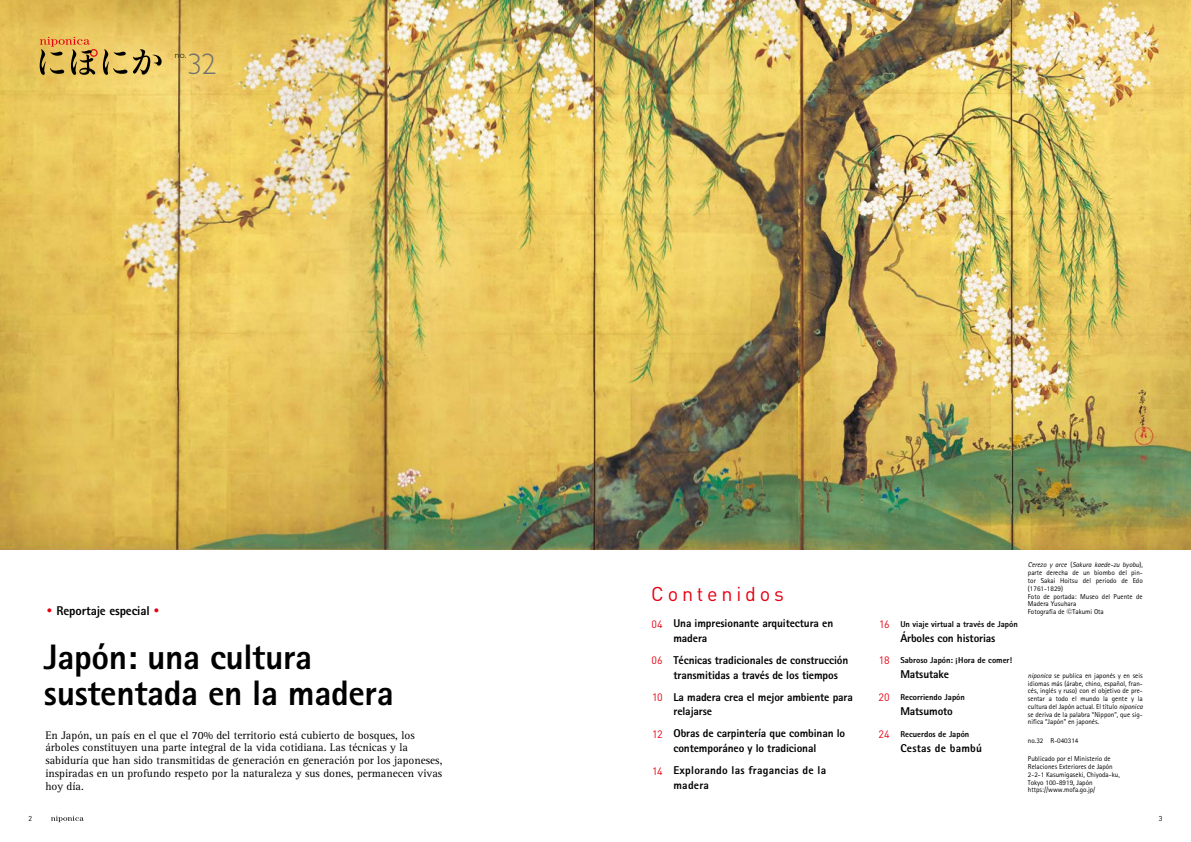
<style>
.page{position:relative;width:1191px;height:842px;background:#fff}
.page>*{position:absolute;margin:0;border:0;box-sizing:border-box;transform-origin:0 0}
.t1{font:800 35.4px/35.4px "Rotis Sans Serif";letter-spacing:-.01em;color:#000}
.t2{font:300 29.8px "Gill Sans Std";color:#727171}
.t3{font:19.8px "DIN Pro";letter-spacing:.19em;color:#e60012}
.t4{font:800 12.8px "Rotis Sans Serif";letter-spacing:-.01em;color:#000}
.t5{font:11.3px/12.8px "Rotis Serif";color:#000}
.t6{font:800 11.3px/14.9px "Rotis Sans Serif";letter-spacing:-.01em;color:#000}
.t7{font:800 11.3px/14.9px "Rotis Sans Serif";letter-spacing:.02em;color:#000}
.t8{font:10.6px "DIN Pro";letter-spacing:-.035em;color:#e60012}
.t9{font:300 9.2px "Gill Sans Std";color:#000}
.t10{font:800 8.5px "Rotis Sans Serif";color:#000}
.t11{font:7.1px/7.8px "Rotis Sans Serif";color:#000}
.t12{font:7.1px "DIN Pro";color:#000}
.s1{font-family:"Ryumin Pr 5";font-weight:300;color:#e60012}
.s2{font-style:italic}
.s3{font-family:"Gothic BBB Pr 6 N";font-weight:500}
</style>
<div class="page">
<img style="left:388px;top:0;width:410px;height:550px">
<img style="left:798px;top:0;width:393px;height:550px">
<img style="left:0;top:0;width:388px;height:550px">
<svg style="left:133px;top:49px;width:29px;height:26px"></svg>
<svg style="left:40px;top:37px;width:87px;height:38px;background:#c6a250"></svg>
<svg style="left:51px;top:816px;width:33px;height:6px"></svg>
<p class="t9" style="left:175px;top:50px;width:13px">no.</p>
<h2 class="t2" style="left:187px;top:47px;width:31px">32</h2>
<h3 class="t4" style="left:47px;top:603px;width:114px"><span class="s1">•</span> Reportaje especial <span class="s1">•</span></h3>
<h1 class="t1" style="left:44px;top:639px;width:351px">Japón: una cultura sustentada en la madera</h1>
<p class="t5" style="left:45px;top:729px;width:398px">En Japón, un país en el que el 70% del territorio está cubierto de bosques, los árboles constituyen una parte integral de la vida cotidiana. Las técnicas y la sabiduría que han sido transmitidas de generación en generación por los japoneses, inspiradas en un profundo respeto por la naturaleza y sus dones, permanecen vivas hoy día.</p>
<h3 class="t3" style="left:651px;top:580px;width:134px">Contenidos</h3>
<h3 class="t8" style="left:651px;top:616px;width:13px">04</h3>
<h3 class="t8" style="left:651px;top:653px;width:13px">06</h3>
<h3 class="t8" style="left:652px;top:690px;width:12px">10</h3>
<h3 class="t8" style="left:652px;top:727px;width:12px">12</h3>
<h3 class="t8" style="left:652px;top:764px;width:12px">14</h3>
<h3 class="t6" style="left:673px;top:615px;width:161px">Una impresionante arquitectura en madera</h3>
<h3 class="t6" style="left:673px;top:652px;width:176px">Técnicas tradicionales de construcción transmitidas a través de los tiempos</h3>
<h3 class="t6" style="left:673px;top:689px;width:181px">La madera crea el mejor ambiente para relajarse</h3>
<h3 class="t6" style="left:673px;top:726px;width:173px">Obras de carpintería que combinan lo contemporáneo y lo tradicional</h3>
<h3 class="t7" style="left:673px;top:763px;width:154px">Explorando las fragancias de la madera</h3>
<h3 class="t8" style="left:879px;top:616px;width:12px">16</h3>
<h3 class="t8" style="left:879px;top:653px;width:12px">18</h3>
<h3 class="t8" style="left:878px;top:690px;width:13px">20</h3>
<h3 class="t8" style="left:878px;top:727px;width:13px">24</h3>
<p class="t10" style="left:900px;top:618px;width:119px">Un viaje virtual a través de Japón</p>
<h3 class="t6" style="left:900px;top:630px;width:97px">Árboles con historias</h3>
<p class="t10" style="left:900px;top:655px;width:113px">Sabroso Japón: ¡Hora de comer!</p>
<h3 class="t6" style="left:900px;top:667px;width:50px">Matsutake</h3>
<p class="t10" style="left:900px;top:692px;width:66px">Recorriendo Japón</p>
<h3 class="t6" style="left:900px;top:704px;width:54px">Matsumoto</h3>
<p class="t10" style="left:900px;top:729px;width:70px">Recuerdos de Japón</p>
<h3 class="t7" style="left:900px;top:741px;width:83px">Cestas de bambú</h3>
<p class="t11" style="left:1028px;top:561px;width:116px"><span class="s2">Cerezo y arce</span> (<span class="s2">Sakura kaede-zu byobu</span>), parte derecha de un biombo del pin&shy;tor Sakai Hoitsu del periodo de Edo (1761-1829)<br>Foto de portada: Museo del Puente de<br>Madera Yusuhara<br>Fotografía de <span class="s3">©</span>Takumi Ota</p>
<p class="t11" style="left:1028px;top:671px;width:116px;text-align:justify"><span class="s2">niponica</span> se publica en japonés y en seis idiomas más (árabe, chino, español, fran&shy;cés, inglés y ruso) con el objetivo de pre&shy;sentar a todo el mundo la gente y la cultura del Japón actual. El título <span class="s2">niponica </span>se deriva de la palabra “Nippon”, que sig&shy;nifica “Japón” en japonés.</p>
<p class="t11" style="left:1028px;top:737px;width:52px">no.32 R-040314</p>
<p class="t11" style="left:1028px;top:755px;width:93px">Publicado por el Ministerio de<br>Relaciones Exteriores de Japón<br>2-2-1 Kasumigaseki, Chiyoda-ku,<br>Tokyo 100-8919, Japón https://www.mofa.go.jp/</p>
<p class="t12" style="left:28px;top:814px;width:5px">2</p>
<p class="t12" style="left:1159px;top:814px;width:5px">3</p>
</div>
